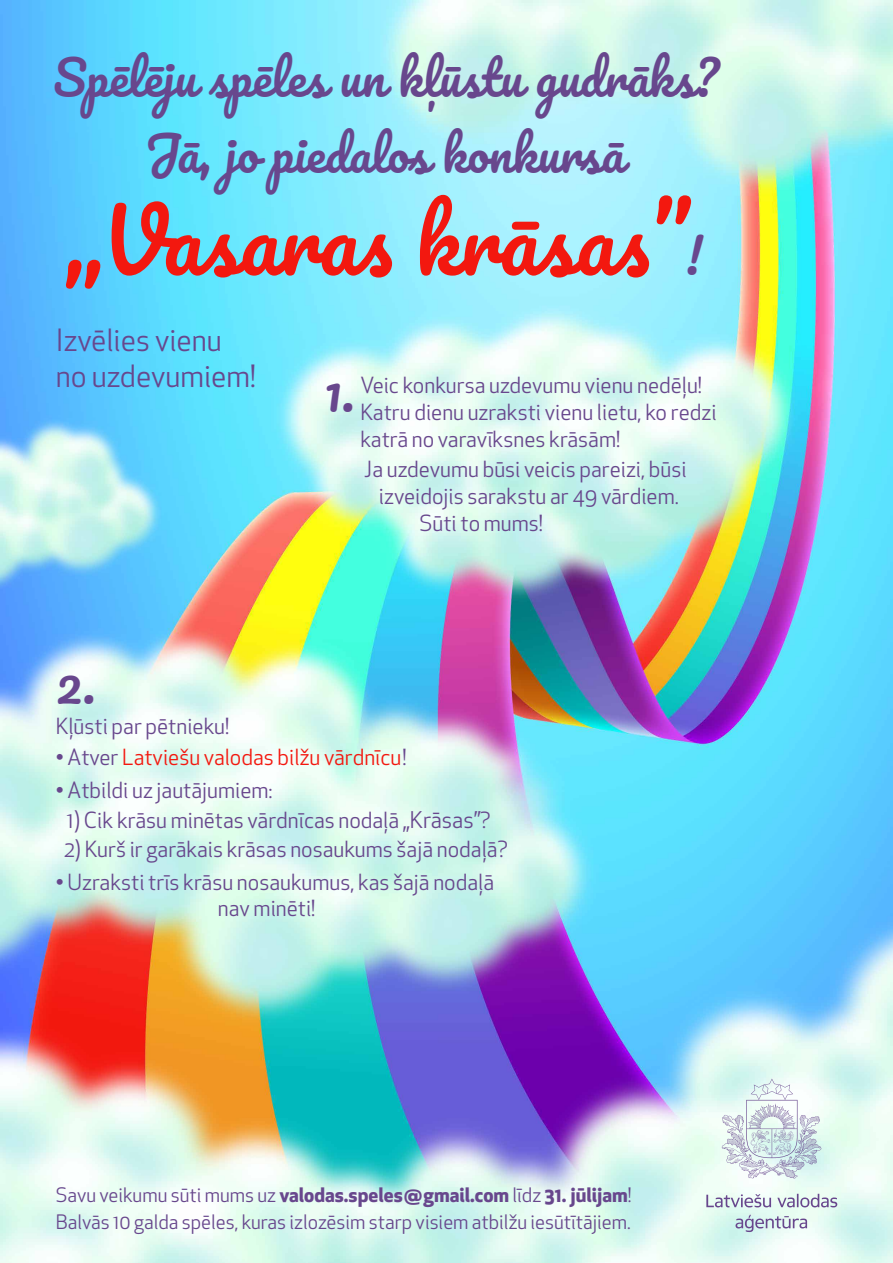
<style>
.page{position:relative;width:893px;height:1263px;background:#fff}
.page>*{position:absolute;margin:0;border:0;box-sizing:border-box;transform-origin:0 0}
.t1{font:85.5px "Pacifico";color:#f3180f}
.t2{font:48px/76.5px "Pacifico";color:#68478d;text-align:center}
.t3{font:30px/36px "Apex New";color:#68478d}
.t4{font:21.75px/27px "Apex New";color:#68478d}
.t5{font:21.75px "Apex New";color:#f3180f}
.t6{font:19.5px/27px "Apex New";color:#68478d}
.s1{font-size:48px;color:#68478d}
.s2{color:#68478d}
.s3{font-size:22.5px}
.s4{font-weight:700}
</style>
<div class="page">
<img style="left:0;top:0;width:893px;height:1263px">
<svg style="left:722px;top:1078px;width:99px;height:100px"></svg>
<svg style="left:706px;top:1194px;width:131px;height:13px;background:#c4c7d5"></svg>
<svg style="left:735px;top:1214px;width:72px;height:18px"></svg>
<h2 class="t2" style="left:53px;top:42px;width:667px">Spēlēju spēles un kļūstu gudrāks?<br>Jā, jo piedalos konkursā</h2>
<h1 class="t1" style="left:65px;top:196px;width:639px">„Vasaras krāsas”<span class="s1">!</span></h1>
<h3 class="t3" style="left:56px;top:322px;width:201px">Izvēlies vienu no uzdevumiem!</h3>
<h2 class="t2" style="left:56px;top:649px;width:41px">2.</h2>
<h2 class="t2" style="left:324px;top:357px;width:32px">1.</h2>
<p class="t4" style="left:360px;top:372px;width:358px">Veic konkursa uzdevumu vienu nedēļu!<br>Katru dienu uzraksti vienu lietu, ko redzi katrā no varavīksnes krāsām!</p>
<p class="t4" style="left:364px;top:456px;width:324px">Ja uzdevumu būsi veicis pareizi, būsi</p>
<p class="t4" style="left:379px;top:483px;width:301px">izveidojis sarakstu ar 49 vārdiem.</p>
<p class="t4" style="left:420px;top:510px;width:125px">Sūti to mums!</p>
<p class="t4" style="left:56px;top:713px;width:175px">Kļūsti par pētnieku!</p>
<p class="t5" style="left:56px;top:743px;width:352px"><span class="s2">• Atver</span> Latviešu valodas bilžu vārdnīcu<span class="s2">!</span></p>
<p class="t4" style="left:56px;top:777px;width:218px">• Atbildi uz jautājumiem:</p>
<p class="t4" style="left:67px;top:806px;width:425px">1) Cik krāsu minētas vārdnīcas nodaļā <span class="s3">„Krāsas”</span>?</p>
<p class="t4" style="left:64px;top:835px;width:445px">2) Kurš ir garākais krāsas nosaukums šajā nodaļā?</p>
<p class="t4" style="left:218px;top:869px;width:278px;line-height:26.1px;text-indent:-162px">• Uzraksti trīs krāsu nosaukumus, kas šajā nodaļā nav minēti!</p>
<p class="t6" style="left:56px;top:1182px;width:577px">Savu veikumu sūti mums uz <span class="s4">valodas.speles@gmail.com</span> līdz <span class="s4">31. jūlijam</span>!<br>Balvās 10 galda spēles, kuras izlozēsim starp visiem atbilžu iesūtītājiem.</p>
</div>
